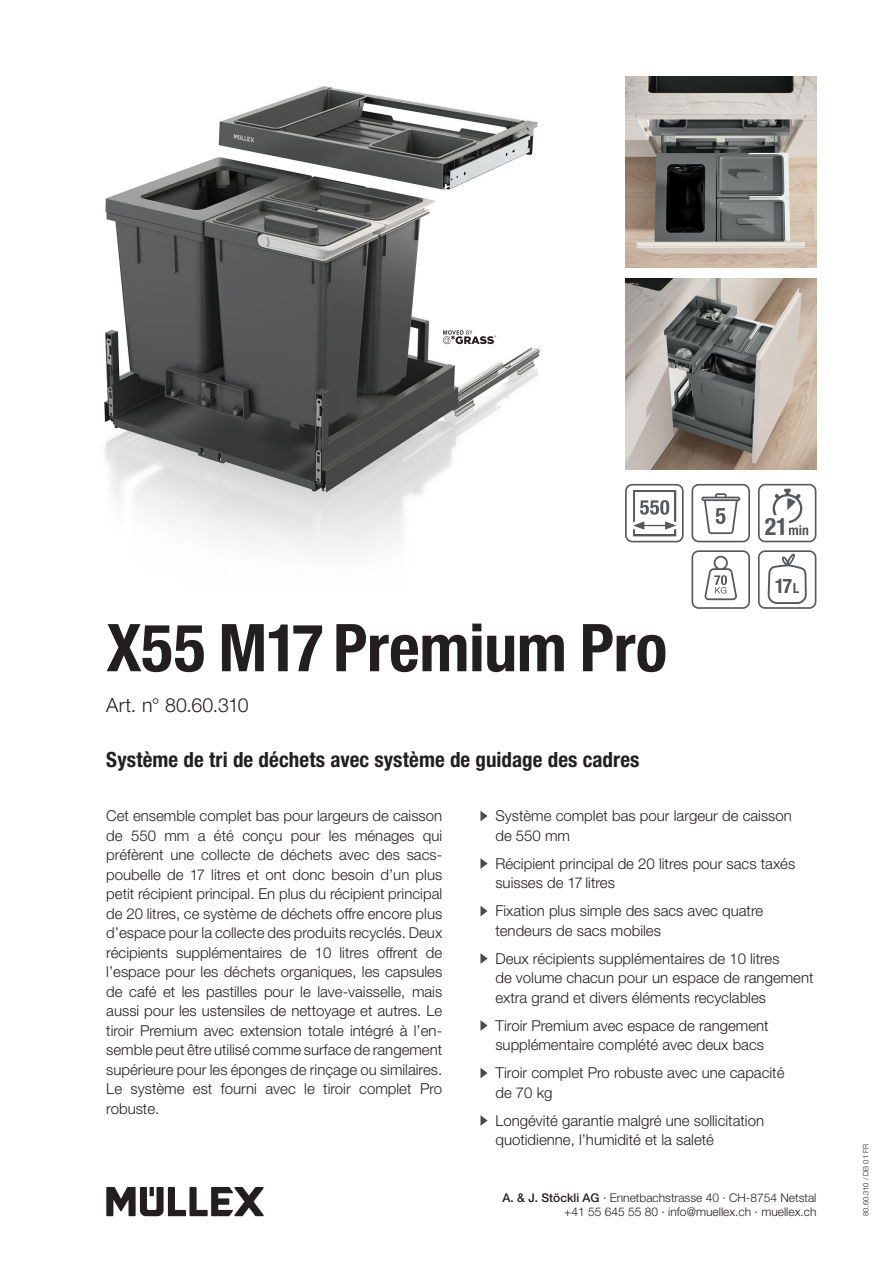
<style>
.page{position:relative;width:893px;height:1263px;background:#fff}
.page>*{position:absolute;margin:0;border:0;box-sizing:border-box;transform-origin:0 0}
.t1{font:700 condensed 66px "Helvetica Neue LT Std";letter-spacing:-.005em;color:#231f20}
.t2{font:700 condensed 24px "Helvetica Neue LT Std";color:#57585a}
.t3{font:700 condensed 21px "Helvetica Neue LT Std";letter-spacing:.005em;color:#231f20}
.t4{font:300 19.5px "Helvetica Neue LT Std";letter-spacing:.01em;color:#231f20}
.t5{font:300 15px/19.5px "Helvetica Neue LT Std";color:#231f20}
.t6{font:300 12px/14.4px "Helvetica Neue LT Std";color:#231f20;text-align:right}
.t7{font:300 7.5px "Helvetica Neue LT Std";color:#231f20}
.s1{font-weight:500}
</style>
<div class="page">
<svg style="left:480px;top:811px;width:8px;height:10px"></svg>
<svg style="left:480px;top:858px;width:8px;height:11px"></svg>
<svg style="left:480px;top:906px;width:8px;height:10px"></svg>
<svg style="left:480px;top:953px;width:8px;height:11px"></svg>
<svg style="left:480px;top:1020px;width:8px;height:11px"></svg>
<svg style="left:480px;top:1068px;width:8px;height:10px"></svg>
<svg style="left:480px;top:1115px;width:8px;height:11px"></svg>
<img style="left:625px;top:279px;width:191px;height:191px">
<img style="left:625px;top:77px;width:191px;height:191px">
<img style="left:104px;top:86px;width:436px;height:466px">
<svg style="left:625px;top:484px;width:59px;height:58px"></svg>
<svg style="left:691px;top:484px;width:59px;height:58px"></svg>
<svg style="left:758px;top:484px;width:58px;height:58px"></svg>
<svg style="left:758px;top:550px;width:58px;height:59px"></svg>
<svg style="left:691px;top:550px;width:59px;height:59px"></svg>
<svg style="left:106px;top:1187px;width:158px;height:29px"></svg>
<svg style="left:443px;top:330px;width:53px;height:14px"></svg>
<h1 class="t1" style="left:106px;top:608px;width:562px">X55 M17 Premium Pro</h1>
<h3 class="t4" style="left:106px;top:693px;width:144px">Art. n° 80.60.310</h3>
<h3 class="t3" style="left:106px;top:747px;width:535px">Système de tri de déchets avec système de guidage des cadres</h3>
<h2 class="t2" style="left:765px;top:512px;width:24px">21</h2>
<p class="t5" style="left:106px;top:806px;width:337px;text-align:justify">Cet ensemble complet bas pour largeurs de caisson de 550 mm a été conçu pour les ménages qui préfèrent une collecte de déchets avec des sacs&shy;poubelle de 17 litres et ont donc besoin d’un plus petit récipient principal. En plus du récipient principal de 20 litres, ce système de déchets offre encore plus d’espace pour la collecte des produits recyclés. Deux récipients supplémentaires de 10 litres offrent de l’espace pour les déchets organiques, les capsules de café et les pastilles pour le lave-vaisselle, mais aussi pour les ustensiles de nettoyage et autres. Le tiroir Premium avec extension totale intégré à l’en&shy;semble peut être utilisé comme surface de rangement supérieure pour les éponges de rinçage ou similaires.<br>Le système est fourni avec le tiroir complet Pro robuste.</p>
<p class="t5" style="left:495px;top:806px;width:298px">Système complet bas pour largeur de caisson de 550 mm</p>
<p class="t5" style="left:495px;top:853px;width:301px">Récipient principal de 20 litres pour sacs taxés suisses de 17 litres</p>
<p class="t5" style="left:495px;top:901px;width:269px">Fixation plus simple des sacs avec quatre tendeurs de sacs mobiles</p>
<p class="t5" style="left:495px;top:948px;width:320px">Deux récipients supplémentaires de 10 litres<br>de volume chacun pour un espace de rangement extra grand et divers éléments recyclables</p>
<p class="t5" style="left:495px;top:1015px;width:275px">Tiroir Premium avec espace de rangement supplémentaire complété avec deux bacs</p>
<p class="t5" style="left:495px;top:1063px;width:291px">Tiroir complet Pro robuste avec une capacité de 70 kg</p>
<p class="t5" style="left:495px;top:1110px;width:270px">Longévité garantie malgré une sollicitation quotidienne, l’humidité et la saleté</p>
<p class="t6" style="left:503px;top:1190px;width:315px"><span class="s1">A. &amp; J. Stöckli AG</span> · Ennetbachstrasse 40 · CH-8754 Netstal +41 55 645 55 80 · info@muellex.ch · muellex.ch</p>
<p class="t7" style="left:861px;top:1216px;width:74px;rotate:-90deg">80.60.310 / DB 01 FR</p>
</div>
